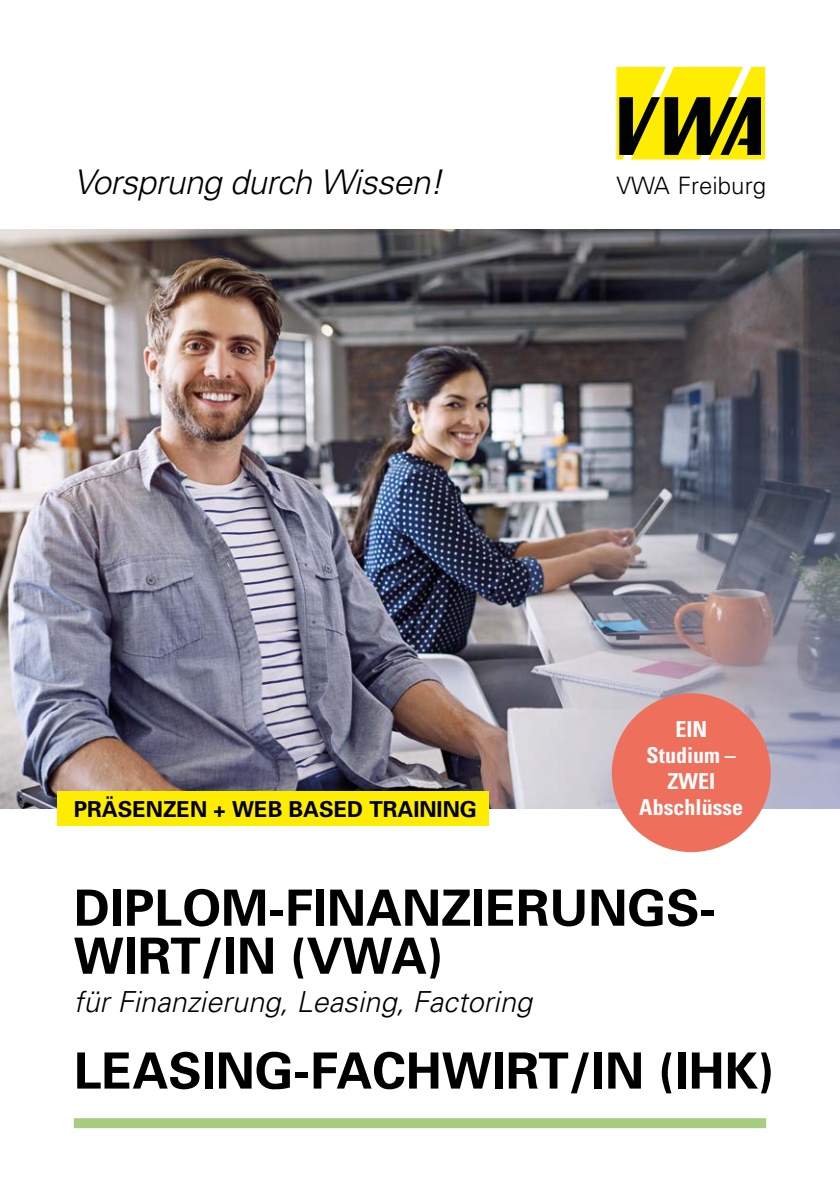
<style>
.page{position:relative;width:840px;height:1191px;background:#fff}
.page>*{position:absolute;margin:0;border:0;box-sizing:border-box;transform-origin:0 0}
.t1{font:700 50px/48px "Univers";color:#000}
.t2{font:italic 300 34px "Univers";letter-spacing:-.02em;color:#000}
.t3{font:italic 300 29px "Univers";color:#000}
.t4{font:300 24px "Univers";color:#000}
.t5{font:700 22px "Univers";color:#000}
.t6{font:700 condensed 22px/26px "Univers";color:#fff;text-align:center}
</style>
<div class="page">
<img style="left:0;top:230px;width:839px;height:578px">
<svg style="left:616px;top:67px;width:148px;height:92px"></svg>
<div style="left:74px;top:1118px;width:691px;height:10px;background:#a7ce80"></div>
<div style="left:611px;top:693px;width:159px;height:159px;background:#ee6f5c;border-radius:50%"></div>
<div style="left:58px;top:791px;width:430px;height:34px;background:#ffed00"></div>
<p class="t2" style="left:74px;top:162px;width:370px">Vorsprung durch Wissen!</p>
<p class="t4" style="left:616px;top:171px;width:151px">VWA Freiburg</p>
<p class="t6" style="left:646px;top:715px;width:91px">EIN<br>Studium –<br>ZWEI</p>
<p class="t5" style="left:74px;top:795px;width:404px">PRÄSENZEN + WEB BASED TRAINING</p>
<p class="t6" style="left:639px;top:793px;width:105px">Abschlüsse</p>
<p class="t1" style="left:74px;top:882px;width:643px">DIPLOM-FINANZIERUNGS-<br>WIRT/IN (VWA)</p>
<p class="t3" style="left:74px;top:984px;width:459px">für Finanzierung, Leasing, Factoring</p>
<p class="t1" style="left:74px;top:1045px;width:702px">LEASING-FACHWIRT/IN (IHK)</p>
</div>
